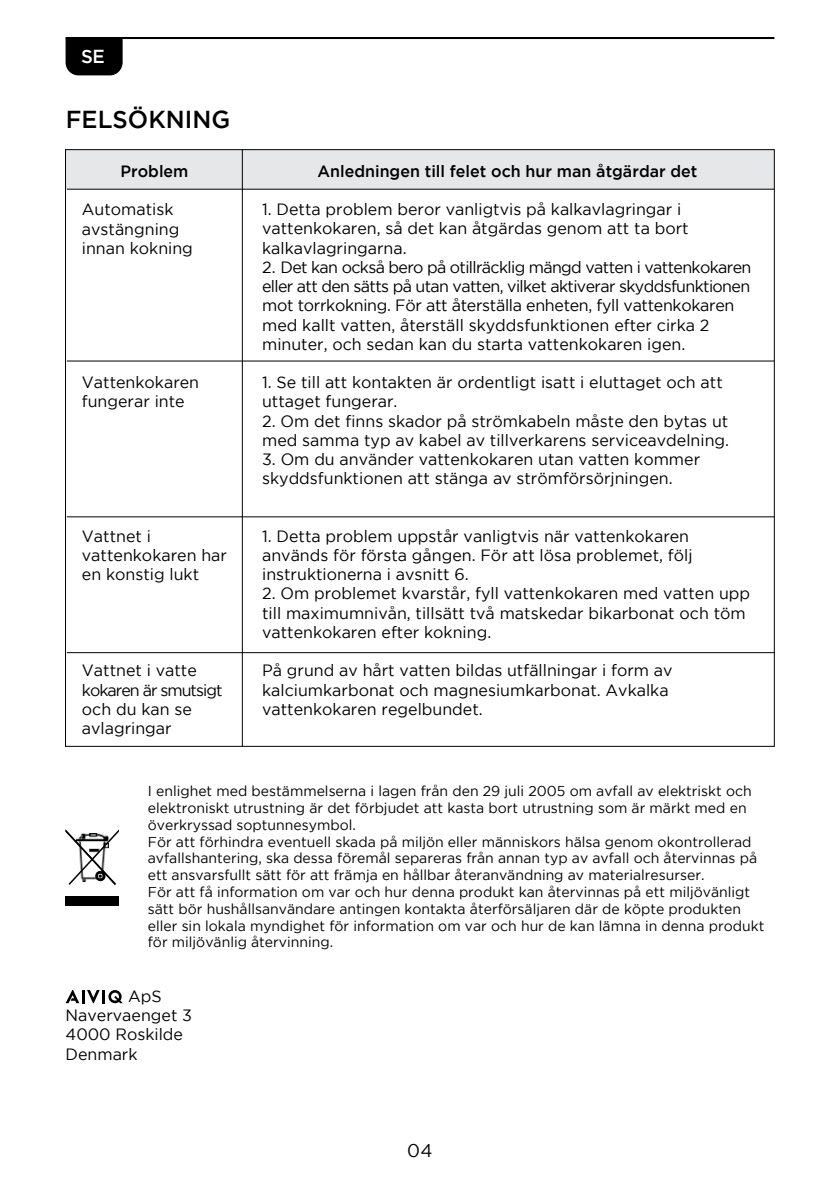
<style>
.page{position:relative;width:840px;height:1191px;background:#fff}
.page>*{position:absolute;margin:0;border:0;box-sizing:border-box;transform-origin:0 0}
.t1{font:500 24.4px "Gotham";color:#000001}
.t2{font:500 18.8px "Gotham";color:#fff}
.t3{font:18.4px "Gotham";color:#000001}
.t4{font:16.4px/19.2px "Gotham";color:#000001}
.t5{font:16.4px/19.2px "Gotham";letter-spacing:-.02em;color:#000001}
.t6{font:500 16.4px "Gotham";color:#000001}
.t7{font:14.2px/16.8px "Gotham";color:#000001}
</style>
<div class="page">
<hr style="left:66px;top:37px;width:708px;height:2px;background:#000001">
<div style="left:66px;top:39px;width:56px;height:36px;background:#000001"></div>
<div style="left:65px;top:150px;width:709px;height:39px;background:#e6e7e9"></div>
<hr style="left:67px;top:189px;width:707px;height:1px;background:#000001">
<hr style="left:67px;top:360px;width:707px;height:1px;background:#000001">
<hr style="left:67px;top:516px;width:707px;height:1px;background:#000001">
<hr style="left:67px;top:652px;width:707px;height:1px;background:#000001">
<hr style="left:242px;top:150px;width:1px;height:596px;background:#000001">
<svg style="left:66px;top:990px;width:57px;height:13px"></svg>
<svg style="left:65px;top:829px;width:54px;height:56px"></svg>
<div style="left:65px;top:896px;width:54px;height:10px;background:#000001"></div>
<p class="t2" style="left:81px;top:46px;width:25px">SE</p>
<h1 class="t1" style="left:66px;top:106px;width:166px">FELSÖKNING</h1>
<p class="t6" style="left:120px;top:162px;width:69px">Problem</p>
<p class="t4" style="left:82px;top:200px;width:112px">Automatisk avstängning innan kokning</p>
<p class="t4" style="left:82px;top:372px;width:119px">Vattenkokaren fungerar inte</p>
<p class="t4" style="left:82px;top:526px;width:146px">Vattnet i vattenkokaren har en konstig lukt</p>
<p class="t4" style="left:82px;top:660px;width:142px">Vattnet i vatte kokaren är smutsigt och du kan se avlagringar</p>
<p class="t6" style="left:317px;top:162px;width:381px">Anledningen till felet och hur man åtgärdar det</p>
<p class="t4" style="left:262px;top:200px;width:428px">1. Detta problem beror vanligtvis på kalkavlagringar i vattenkokaren, så det kan åtgärdas genom att ta bort kalkavlagringarna.</p>
<p class="t5" style="left:262px;top:257px;width:490px">2. Det kan också bero på otillräcklig mängd vatten i vattenkokaren eller att den sätts på utan vatten, vilket aktiverar skyddsfunktionen mot torrkokning. För att återställa enheten, fyll vattenkokaren med kallt vatten, återställ skyddsfunktionen efter cirka 2 minuter, och sedan kan du starta vattenkokaren igen.</p>
<p class="t4" style="left:262px;top:372px;width:462px">1. Se till att kontakten är ordentligt isatt i eluttaget och att uttaget fungerar.</p>
<p class="t4" style="left:262px;top:411px;width:468px">2. Om det finns skador på strömkabeln måste den bytas ut med samma typ av kabel av tillverkarens serviceavdelning.</p>
<p class="t4" style="left:262px;top:449px;width:439px">3. Om du använder vattenkokaren utan vatten kommer skyddsfunktionen att stänga av strömförsörjningen.</p>
<p class="t4" style="left:262px;top:526px;width:432px">1. Detta problem uppstår vanligtvis när vattenkokaren används för första gången. För att lösa problemet, följ instruktionerna i avsnitt 6.</p>
<p class="t4" style="left:262px;top:584px;width:489px">2. Om problemet kvarstår, fyll vattenkokaren med vatten upp till maximumnivån, tillsätt två matskedar bikarbonat och töm vattenkokaren efter kokning.</p>
<p class="t4" style="left:262px;top:660px;width:412px">På grund av hårt vatten bildas utfällningar i form av kalciumkarbonat och magnesiumkarbonat. Avkalka vattenkokaren regelbundet.</p>
<p class="t7" style="left:148px;top:782px;width:617px">I enlighet med bestämmelserna i lagen från den 29 juli 2005 om avfall av elektriskt och elektroniskt utrustning är det förbjudet att kasta bort utrustning som är märkt med en överkryssad soptunnesymbol.<br>För att förhindra eventuell skada på miljön eller människors hälsa genom okontrollerad avfallshantering, ska dessa föremål separeras från annan typ av avfall och återvinnas på ett ansvarsfullt sätt för att främja en hållbar återanvändning av materialresurser.<br>För att få information om var och hur denna produkt kan återvinnas på ett miljövänligt sätt bör hushållsanvändare antingen kontakta återförsäljaren där de köpte produkten eller sin lokala myndighet för information om var och hur de kan lämna in denna produkt för miljövänlig återvinning.</p>
<p class="t4" style="left:66px;top:986px;width:128px;text-indent:62px">ApS<br>Navervaenget 3<br>4000 Roskilde<br>Denmark</p>
<p class="t3" style="left:407px;top:1140px;width:27px">04</p>
</div>
